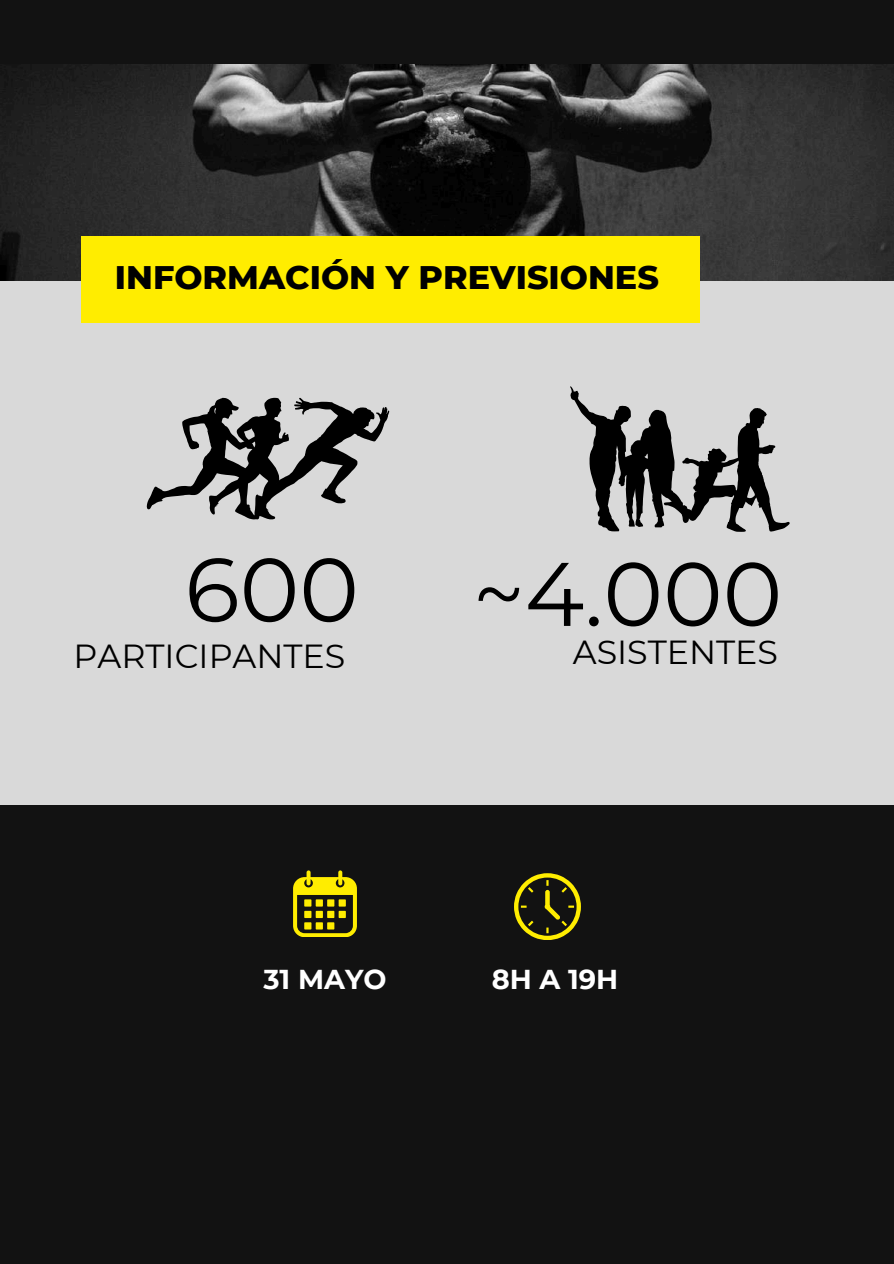
<style>
.page{position:relative;width:894px;height:1264px;background:#fff}
.page>*{position:absolute;margin:0;border:0;box-sizing:border-box;transform-origin:0 0}
.t1{font:90px "Montserrat";color:#000}
.t2{font:800 33.3px "Montserrat";color:#000}
.t3{font:33.3px "Montserrat";color:#000}
.t4{font:700 27.3px "Montserrat";color:#fff}
</style>
<div class="page">
<div style="left:0;top:0;width:893px;height:1263px;background:#d9d9d9"></div>
<div style="left:0;top:0;width:893px;height:64px;background:#121212"></div>
<img style="left:0;top:64px;width:893px;height:216px">
<div style="left:81px;top:236px;width:618px;height:87px;background:#ffed00"></div>
<svg style="left:147px;top:398px;width:242px;height:121px"></svg>
<svg style="left:570px;top:386px;width:219px;height:146px"></svg>
<div style="left:0;top:805px;width:893px;height:458px;background:#121212"></div>
<svg style="left:514px;top:873px;width:66px;height:66px"></svg>
<svg style="left:293px;top:870px;width:64px;height:66px"></svg>
<div style="left:304px;top:899px;width:7px;height:7px;background:#ffed00"></div>
<div style="left:304px;top:910px;width:7px;height:8px;background:#ffed00"></div>
<div style="left:304px;top:922px;width:7px;height:7px;background:#ffed00"></div>
<div style="left:315px;top:899px;width:8px;height:7px;background:#ffed00"></div>
<div style="left:315px;top:910px;width:8px;height:8px;background:#ffed00"></div>
<div style="left:315px;top:922px;width:8px;height:7px;background:#ffed00"></div>
<div style="left:327px;top:899px;width:7px;height:7px;background:#ffed00"></div>
<div style="left:327px;top:910px;width:7px;height:8px;background:#ffed00"></div>
<div style="left:327px;top:922px;width:7px;height:7px;background:#ffed00"></div>
<div style="left:338px;top:899px;width:8px;height:7px;background:#ffed00"></div>
<div style="left:338px;top:910px;width:8px;height:8px;background:#ffed00"></div>
<p class="t2" style="left:115px;top:257px;width:545px">INFORMACIÓN Y PREVISIONES</p>
<h1 class="t1" style="left:185px;top:534px;width:175px">600</h1>
<h1 class="t1" style="left:473px;top:538px;width:311px">~4.000</h1>
<p class="t3" style="left:74px;top:636px;width:273px">PARTICIPANTES</p>
<p class="t3" style="left:572px;top:631px;width:207px">ASISTENTES</p>
<p class="t4" style="left:263px;top:963px;width:124px">31 MAYO</p>
<p class="t4" style="left:491px;top:963px;width:128px">8H A 19H</p>
</div>
